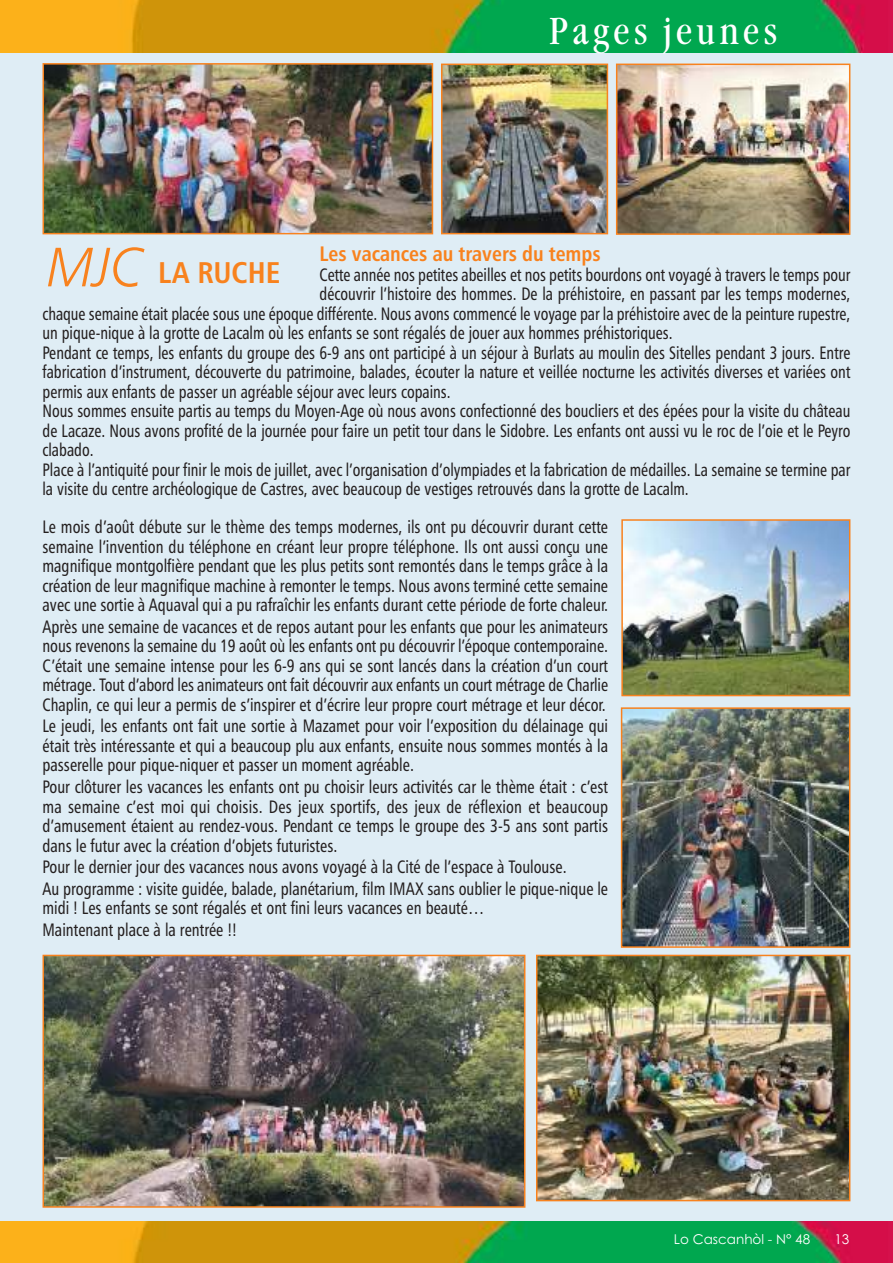
<style>
.page{position:relative;width:893px;height:1263px;background:#fff}
.page>*{position:absolute;margin:0;border:0;box-sizing:border-box;transform-origin:0 0}
.t1{font:39px "Garamond Condensed";letter-spacing:.1em;color:#fff}
.t2{font:30px "Humanist 777 BT Bold Condensed B";color:#f8821e}
.t3{font:21px "Humanist 777 BT Bold Condensed B";color:#f8821e}
.t4{font:18px/19.5px "Humanist 777 BT Roman Condensed B";color:#241f1f;text-align:justify;scale:.9 1}
.t5{font:18px "Humanist 777 BT Roman Condensed B";color:#241f1f;scale:.88 1}
.t6{font:13.5px "Century Gothic";color:#fff}
.s1{font-family:"Humanist 777 BT Light Italic B";font-size:55.5px}
</style>
<div class="page">
<img style="left:0;top:0;width:893px;height:53px">
<img style="left:0;top:1220px;width:893px;height:43px">
<div style="left:0;top:53px;width:893px;height:1167px;background:#dfedf5"></div>
<img style="left:444px;top:67px;width:161px;height:164px">
<div style="left:441px;top:64px;width:167px;height:170px;border:2px solid #f8821e"></div>
<img style="left:46px;top:66px;width:384px;height:165px">
<div style="left:43px;top:63px;width:390px;height:171px;border:2px solid #f8821e"></div>
<img style="left:619px;top:67px;width:228px;height:165px">
<div style="left:616px;top:64px;width:234px;height:171px;border:2px solid #f8821e"></div>
<img style="left:539px;top:958px;width:308px;height:240px">
<div style="left:536px;top:955px;width:314px;height:246px;border:2px solid #f8821e"></div>
<img style="left:624px;top:710px;width:223px;height:235px">
<div style="left:621px;top:707px;width:229px;height:241px;border:2px solid #f8821e"></div>
<img style="left:46px;top:958px;width:476px;height:247px">
<div style="left:43px;top:955px;width:482px;height:253px;border:2px solid #f8821e"></div>
<img style="left:624px;top:522px;width:223px;height:171px">
<div style="left:621px;top:519px;width:229px;height:177px;border:2px solid #f8821e"></div>
<h1 class="t1" style="left:549px;top:8px;width:230px">Pages jeunes</h1>
<p class="t3" style="left:320px;top:245px;width:283px">Les vacances au travers du temps</p>
<p class="t5" style="left:320px;top:267px;width:605px">Cette année nos petites abeilles et nos petits bourdons ont voyagé à travers le temps pour</p>
<p class="t5" style="left:320px;top:287px;width:605px">découvrir l’histoire des hommes. De la préhistoire, en passant par les temps modernes,</p>
<p class="t5" style="left:43px;top:306px;width:920px">chaque semaine était placée sous une époque différente. Nous avons commencé le voyage par la préhistoire avec de la peinture rupestre,</p>
<p class="t5" style="left:43px;top:326px;width:718px">un pique-nique à la grotte de Lacalm où les enfants se sont régalés de jouer aux hommes préhistoriques.</p>
<p class="t5" style="left:43px;top:345px;width:920px">Pendant ce temps, les enfants du groupe des 6-9 ans ont participé à un séjour à Burlats au moulin des Sitelles pendant 3 jours. Entre</p>
<p class="t5" style="left:43px;top:365px;width:920px">fabrication d’instrument, découverte du patrimoine, balades, écouter la nature et veillée nocturne les activités diverses et variées ont</p>
<p class="t5" style="left:43px;top:384px;width:465px">permis aux enfants de passer un agréable séjour avec leurs copains.</p>
<p class="t5" style="left:43px;top:404px;width:920px">Nous sommes ensuite partis au temps du Moyen-Age où nous avons confectionné des boucliers et des épées pour la visite du château</p>
<p class="t5" style="left:43px;top:423px;width:920px">de Lacaze. Nous avons profité de la journée pour faire un petit tour dans le Sidobre. Les enfants ont aussi vu le roc de l’oie et le Peyro</p>
<p class="t5" style="left:43px;top:443px;width:60px">clabado.</p>
<p class="t5" style="left:43px;top:462px;width:920px">Place à l’antiquité pour finir le mois de juillet, avec l’organisation d’olympiades et la fabrication de médailles. La semaine se termine par</p>
<p class="t5" style="left:43px;top:482px;width:736px">la visite du centre archéologique de Castres, avec beaucoup de vestiges retrouvés dans la grotte de Lacalm.</p>
<p class="t4" style="left:43px;top:519px;width:630px">Le mois d’août débute sur le thème des temps modernes, ils ont pu découvrir durant cette semaine l’invention du téléphone en créant leur propre téléphone. Ils ont aussi conçu une magnifique montgolfière pendant que les plus petits sont remontés dans le temps grâce à la création de leur magnifique machine à remonter le temps. Nous avons terminé cette semaine avec une sortie à Aquaval qui a pu rafraîchir les enfants durant cette période de forte chaleur.</p>
<p class="t4" style="left:43px;top:618px;width:630px">Après une semaine de vacances et de repos autant pour les enfants que pour les animateurs nous revenons la semaine du 19 août où les enfants ont pu découvrir l’époque contemporaine.<br>C’était une semaine intense pour les 6-9 ans qui se sont lancés dans la création d’un court métrage. Tout d’abord les animateurs ont fait découvrir aux enfants un court métrage de Charlie Chaplin, ce qui leur a permis de s’inspirer et d’écrire leur propre court métrage et leur décor.</p>
<p class="t4" style="left:43px;top:718px;width:630px">Le jeudi, les enfants ont fait une sortie à Mazamet pour voir l’exposition du délainage qui était très intéressante et qui a beaucoup plu aux enfants, ensuite nous sommes montés à la passerelle pour pique-niquer et passer un moment agréable.</p>
<p class="t4" style="left:43px;top:778px;width:630px">Pour clôturer les vacances les enfants ont pu choisir leurs activités car le thème était : c’est ma semaine c’est moi qui choisis. Des jeux sportifs, des jeux de réflexion et beaucoup d’amusement étaient au rendez-vous. Pendant ce temps le groupe des 3-5 ans sont partis dans le futur avec la création d’objets futuristes.</p>
<p class="t4" style="left:43px;top:858px;width:630px;line-height:21.6px">Pour le dernier jour des vacances nous avons voyagé à la Cité de l’espace à Toulouse.<br>Au programme : visite guidée, balade, planétarium, film IMAX sans oublier le pique-nique le</p>
<p class="t4" style="left:43px;top:899px;width:492px;line-height:21.6px">midi ! Les enfants se sont régalés et ont fini leurs vacances en beauté…<br>Maintenant place à la rentrée !!</p>
<h2 class="t2" style="left:47px;top:261px;width:235px"><span class="s1">MJC</span> LA RUCHE</h2>
<p class="t6" style="left:674px;top:1232px;width:138px">Lo Cascanhòl - N° 48</p>
<p class="t6" style="left:834px;top:1232px;width:16px">13</p>
</div>
